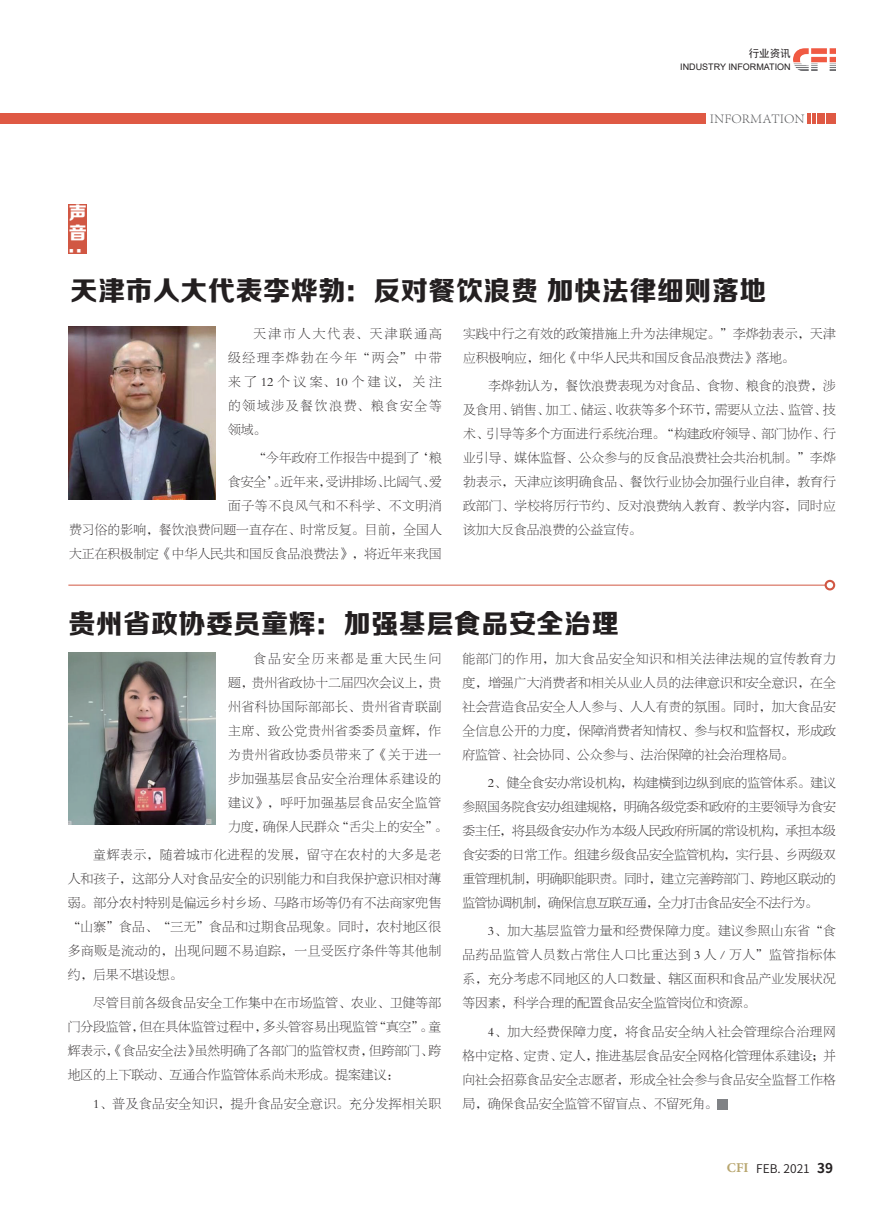
<style>
.page{position:relative;width:893px;height:1212px;background:#fff}
.page>*{position:absolute;margin:0;border:0;box-sizing:border-box;transform-origin:0 0}
.t1{font:27px "FZZDHJW GB1 0";letter-spacing:.02em;color:#231f20}
.t2{font:18px/19.8px "FZZDHJW GB1 0";color:#fff}
.t3{font:300 13.5px "Adobe Song Std";color:#57585a}
.t4{font:12.75px/24px "FZBSK GBK1 0";letter-spacing:.01em;color:#231f20;text-align:justify}
.t5{font:12.75px/24px "FZBSK GBK1 0";letter-spacing:.05em;color:#231f20}
.t6{font:12.75px "FZBSK GBK1 0";letter-spacing:.035em;color:#231f20}
.t7{font:12px "Source Han Sans CN";color:#231f20}
.t8{font:10.5px "Sim Hei";color:#231f20}
.t9{font:9px "Arial";color:#231f20}
.s1{font-family:"Minion Pro";font-weight:700;font-size:13.5px;color:#b8a66f}
.s2{font-weight:700;font-size:13.5px}
</style>
<div class="page">
<img style="left:794px;top:49px;width:42px;height:21px">
<div style="left:0;top:114px;width:706px;height:10px;background:#df5944"></div>
<div style="left:826px;top:114px;width:10px;height:10px;background:#df5944"></div>
<svg style="left:817px;top:114px;width:8px;height:10px"></svg>
<hr style="left:812px;top:114px;width:4px;height:10px;background:#df5944">
<svg style="left:808px;top:114px;width:3px;height:10px"></svg>
<div style="left:69px;top:204px;width:18px;height:49px;background:#d15743"></div>
<div style="left:717px;top:1099px;width:11px;height:10px;background:#808285"></div>
<hr style="left:68px;top:585px;width:758px;height:1px;background:#d15743">
<div style="left:825px;top:580px;width:10px;height:10px;border:2px solid #d15743;border-radius:50%"></div>
<img style="left:68px;top:326px;width:147px;height:173px">
<img style="left:68px;top:652px;width:147px;height:173px">
<p class="t8" style="left:749px;top:48px;width:43px">行业资讯</p>
<p class="t9" style="left:680px;top:60px;width:112px">INDUSTRY INFORMATION</p>
<h2 class="t2" style="left:69px;top:204px;width:19px">声音</h2>
<h2 class="t2" style="left:86px;top:248px;width:7px;rotate:90deg">:</h2>
<p class="t3" style="left:710px;top:111px;width:96px">INFORMATION</p>
<h1 class="t1" style="left:70px;top:275px;width:698px">天津市人大代表李烨勃：反对餐饮浪费 加快法律细则落地</h1>
<p class="t4" style="left:228px;top:322px;width:215px;text-indent:26px">天津市人大代表、天津联通高级经理李烨勃在今年“两会”中带来了12个议案、10个建议，关注的领域涉及餐饮浪费、粮食安全等领域。</p>
<p class="t4" style="left:69px;top:446px;width:374px;text-align:right">“今年政府工作报告中提到了‘粮<br>食安全’。近年来，受讲排场、比阔气、爱<br>面子等不良风气和不科学、不文明消<br>费习俗的影响，餐饮浪费问题一直存在、时常反复。目前，全国人大正在积极制定《中华人民共和国反食品浪费法》，将近年来我国</p>
<p class="t4" style="left:463px;top:321px;width:374px">实践中行之有效的政策措施上升为法律规定。”李烨勃表示，天津应积极响应，细化《中华人民共和国反食品浪费法》落地。</p>
<p class="t4" style="left:463px;top:374px;width:374px;text-indent:26px">李烨勃认为，餐饮浪费表现为对食品、食物、粮食的浪费，涉及食用、销售、加工、储运、收获等多个环节，需要从立法、监管、技术、引导等多个方面进行系统治理。“构建政府领导、部门协作、行业引导、媒体监督、公众参与的反食品浪费社会共治机制。”李烨勃表示，天津应该明确食品、餐饮行业协会加强行业自律，教育行政部门、学校将厉行节约、反对浪费纳入教育、教学内容，同时应该加大反食品浪费的公益宣传。</p>
<h1 class="t1" style="left:68px;top:609px;width:552px">贵州省政协委员童辉：加强基层食品安全治理</h1>
<p class="t5" style="left:228px;top:647px;width:221px;text-indent:26px">食品安全历来都是重大民生问题，贵州省政协十二届四次会议上，贵州省科协国际部部长、贵州省青联副主席、致公党贵州省委委员童辉，作为贵州省政协委员带来了《关于进一步加强基层食品安全治理体系建设的建议》，呼吁加强基层食品安全监管力度，确保人民群众“舌尖上的安全”。</p>
<p class="t4" style="left:68px;top:843px;width:375px;text-indent:26px">童辉表示，随着城市化进程的发展，留守在农村的大多是老人和孩子，这部分人对食品安全的识别能力和自我保护意识相对薄弱。部分农村特别是偏远乡村乡场、马路市场等仍有不法商家兜售“山寨”食品、“三无”食品和过期食品现象。同时，农村地区很多商贩是流动的，出现问题不易追踪，一旦受医疗条件等其他制约，后果不堪设想。</p>
<p class="t4" style="left:68px;top:991px;width:375px;text-indent:26px">尽管目前各级食品安全工作集中在市场监管、农业、卫健等部门分段监管，但在具体监管过程中，多头管容易出现监管“真空”。童辉表示，《食品安全法》虽然明确了各部门的监管权责，但跨部门、跨地区的上下联动、互通合作监管体系尚未形成。提案建议：</p>
<p class="t6" style="left:93px;top:1096px;width:349px">1、普及食品安全知识，提升食品安全意识。充分发挥相关职</p>
<p class="t4" style="left:462px;top:647px;width:375px">能部门的作用，加大食品安全知识和相关法律法规的宣传教育力度，增强广大消费者和相关从业人员的法律意识和安全意识，在全社会营造食品安全人人参与、人人有责的氛围。同时，加大食品安全信息公开的力度，保障消费者知情权、参与权和监督权，形成政府监管、社会协同、公众参与、法治保障的社会治理格局。</p>
<p class="t4" style="left:462px;top:771px;width:375px;text-indent:26px">2、健全食安办常设机构，构建横到边纵到底的监管体系。建议参照国务院食安办组建规格，明确各级党委和政府的主要领导为食安委主任，将县级食安办作为本级人民政府所属的常设机构，承担本级食安委的日常工作。组建乡级食品安全监管机构，实行县、乡两级双重管理机制，明确职能职责。同时，建立完善跨部门、跨地区联动的监管协调机制，确保信息互联互通，全力打击食品安全不法行为。</p>
<p class="t4" style="left:462px;top:919px;width:375px;text-indent:26px">3、加大基层监管力量和经费保障力度。建议参照山东省“食品药品监管人员数占常住人口比重达到 3 人 / 万人”监管指标体系，充分考虑不同地区的人口数量、辖区面积和食品产业发展状况等因素，科学合理的配置食品安全监管岗位和资源。</p>
<p class="t4" style="left:462px;top:1019px;width:375px;text-indent:26px">4、加大经费保障力度，将食品安全纳入社会管理综合治理网格中定格、定责、定人，推进基层食品安全网格化管理体系建设；并向社会招募食品安全志愿者，形成全社会参与食品安全监督工作格局，确保食品安全监管不留盲点、不留死角。</p>
<p class="t7" style="left:727px;top:1161px;width:108px"><span class="s1">CFI</span> FEB. 2021 <span class="s2">39</span></p>
</div>
